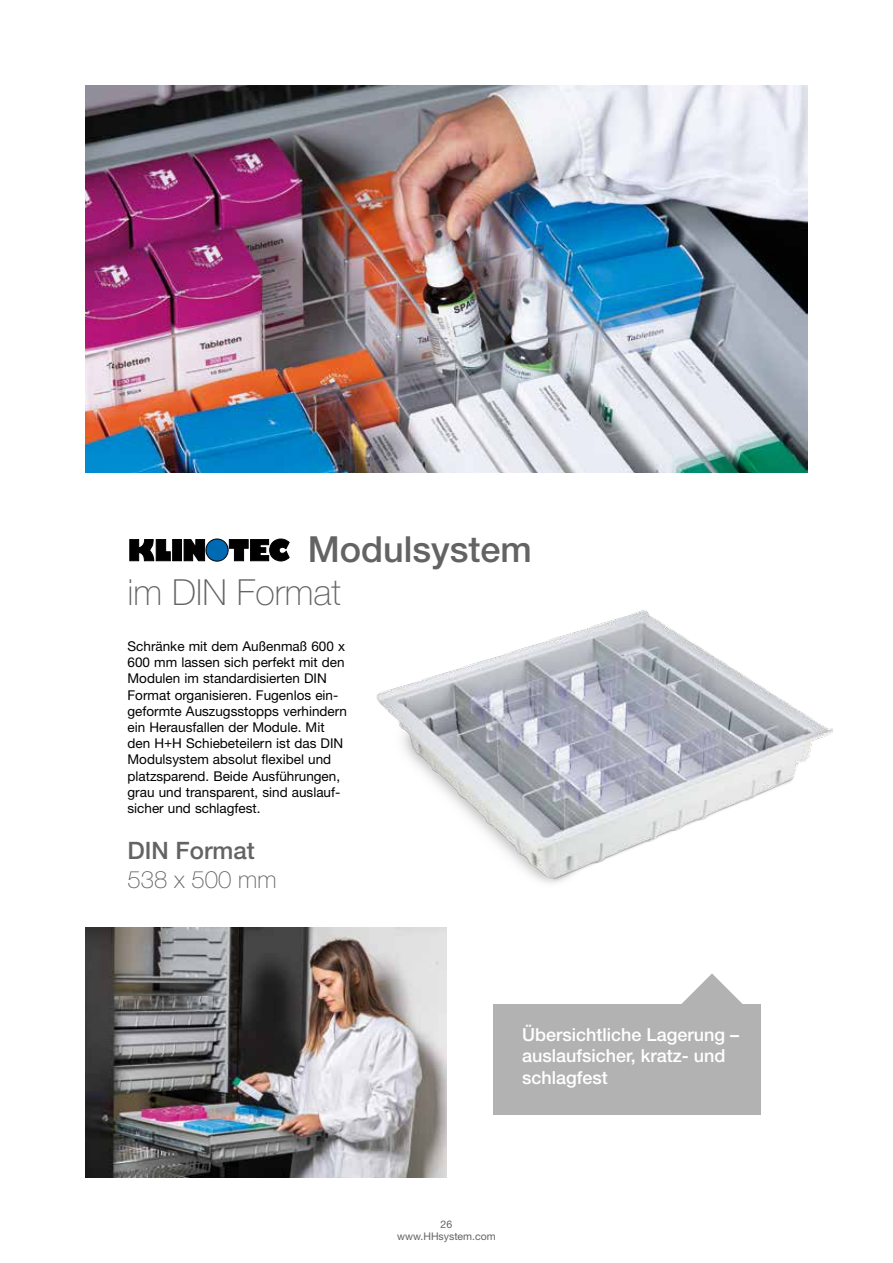
<style>
.page{position:relative;width:893px;height:1263px;background:#fff}
.page>*{position:absolute;margin:0;border:0;box-sizing:border-box;transform-origin:0 0}
.t1{font:500 36px "Helvetica Neue LT Std";color:#646363}
.t2{font:100 36px "Helvetica Neue LT Std";color:#646363}
.t3{font:500 24px "Helvetica Neue LT Std";color:#646363}
.t4{font:100 24px "Helvetica Neue LT Std";color:#646363}
.t5{font:500 18px/21.6px "Helvetica Neue LT Std";color:#fff}
.t6{font:13.5px/16.2px "Helvetica Neue LT Std";color:#000}
.t7{font:10.5px/12px "Helvetica Neue LT Std";color:#646363;text-align:center}
</style>
<div class="page">
<img style="left:85px;top:85px;width:723px;height:387px">
<img style="left:85px;top:927px;width:361px;height:251px">
<img style="left:376px;top:610px;width:457px;height:273px">
<svg style="left:129px;top:538px;width:161px;height:23px"></svg>
<svg style="left:130px;top:539px;width:40px;height:22px"></svg>
<div style="left:173px;top:540px;width:8px;height:21px;background:#000"></div>
<div style="left:173px;top:539px;width:9px;height:22px;border:1px solid #000"></div>
<svg style="left:184px;top:539px;width:21px;height:22px"></svg>
<div style="left:206px;top:539px;width:22px;height:22px;background:#0069b4;border-radius:50%"></div>
<div style="left:206px;top:539px;width:22px;height:22px;border:1px solid #000;border-radius:50%"></div>
<svg style="left:229px;top:539px;width:60px;height:22px"></svg>
<div style="left:493px;top:1004px;width:268px;height:111px;background:#b3b2b2"></div>
<svg style="left:681px;top:973px;width:62px;height:31px"></svg>
<h1 class="t1" style="left:308px;top:527px;width:226px">Modulsystem</h1>
<h1 class="t2" style="left:128px;top:571px;width:215px">im DIN Format</h1>
<p class="t6" style="left:128px;top:638px;width:221px">Schränke mit dem Außenmaß 600 x 600 mm lassen sich perfekt mit den Modulen im standardisierten DIN Format organisieren. Fugenlos ein&shy;geformte Auszugsstopps verhindern ein Herausfallen der Module. Mit den H+H Schiebeteilern ist das DIN Modulsystem absolut flexibel und platzsparend. Beide Ausführungen, grau und transparent, sind auslauf&shy;sicher und schlagfest.</p>
<h2 class="t3" style="left:128px;top:836px;width:129px">DIN Format</h2>
<h2 class="t4" style="left:128px;top:866px;width:150px">538 x 500 mm</h2>
<h3 class="t5" style="left:522px;top:1023px;width:219px">Übersichtliche Lagerung – auslaufsicher, kratz- und schlagfest</h3>
<p class="t7" style="left:397px;top:1218px;width:100px">26 www.HHsystem.com</p>
</div>
